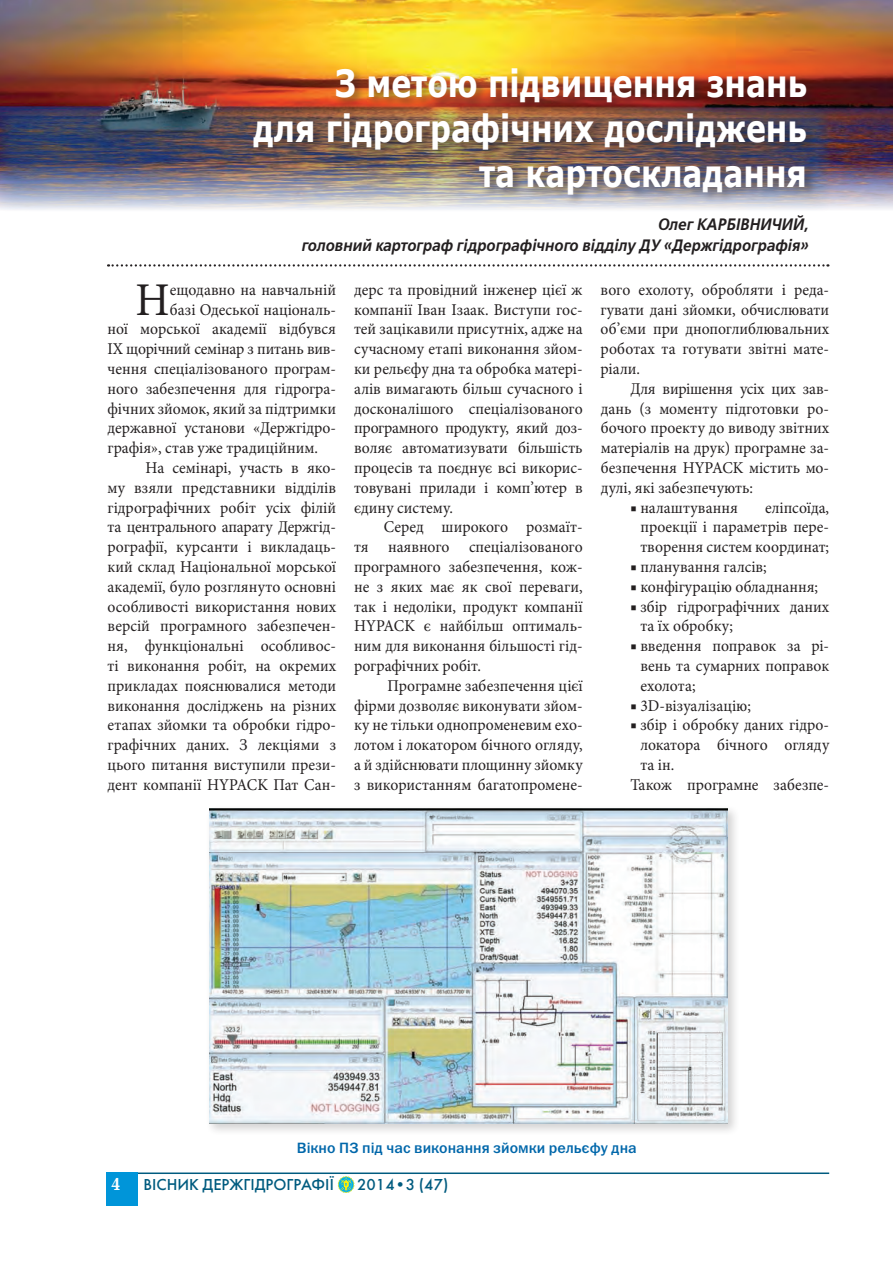
<style>
.page{position:relative;width:893px;height:1263px;background:#fff}
.page>*{position:absolute;margin:0;border:0;box-sizing:border-box;transform-origin:0 0}
.основной_текст{font:46.95px "Minion Pro";color:#231f20;scale:.95 1}
.t1{font:700 37.5px/45px "Verdana";color:#fff;text-align:right;scale:.8 1}
.t2{font:700 18px "Baltica C";color:#fff}
.основной_текст-2{font:16.5px/19.8px "Minion Pro";color:#231f20;text-align:justify;scale:.95 1}
.подзаголовок{font:italic 16.5px "Free Set Demi C";letter-spacing:.01em;color:#231f20;scale:.9 1}
.t3{font:16.5px "Futura Medium C";color:#005b7f}
.подпись_пол_фото2{font:15px "Franklin Gothic Medium C";color:#0067aa}
</style>
<div class="page">
<hr style="left:106px;top:1172px;width:723px;height:2px;background:#005b7f">
<div style="left:106px;top:1172px;width:32px;height:33px;background:#0095d9"></div>
<svg style="left:338px;top:1176px;width:17px;height:17px"></svg>
<img style="left:0;top:0;width:893px;height:209px">
<img style="left:0;top:106px;width:829px;height:104px">
<div style="left:250px;top:65px;width:568px;height:142px;background:#231f20;opacity:.5"></div>
<svg style="left:108px;top:264px;width:720px;height:3px"></svg>
<div style="left:205px;top:804px;width:535px;height:332px;background:#231f20;opacity:.2"></div>
<img style="left:209px;top:808px;width:519px;height:315px">
<p class="t1" style="left:335px;top:60px;width:592px">З метою підвищення знань</p>
<p class="t1" style="left:253px;top:105px;width:694px">для гідрографічних досліджень та картоскладання</p>
<p class="подзаголовок" style="left:658px;top:215px;width:169px">Олег КАРБІВНИЧИЙ,</p>
<p class="подзаголовок" style="left:301px;top:236px;width:564px">головний картограф гідрографічного відділу ДУ «Держгідрографія»</p>
<p class="основной_текст" style="left:136px;top:268px;width:37px">Н</p>
<p class="основной_текст-2" style="left:170px;top:280px;width:177px">ещодавно на навчальній</p>
<p class="основной_текст-2" style="left:170px;top:299px;width:177px">базі Одеської національ-</p>
<p class="основной_текст-2" style="left:108px;top:319px;width:242px">ної морської академії відбувся</p>
<p class="основной_текст-2" style="left:108px;top:339px;width:240px">ІХ щорічний семінар з питань вив-</p>
<p class="основной_текст-2" style="left:108px;top:359px;width:242px">чення спеціалізованого програм-</p>
<p class="основной_текст-2" style="left:108px;top:379px;width:242px">ного забезпечення для гідрогра-</p>
<p class="основной_текст-2" style="left:108px;top:398px;width:242px">фічних зйомок, який за підтримки</p>
<p class="основной_текст-2" style="left:108px;top:418px;width:242px">державної установи «Держгідро-</p>
<p class="основной_текст-2" style="left:108px;top:438px;width:223px">графія», став уже традиційним.</p>
<p class="основной_текст-2" style="left:108px;top:458px;width:242px;text-indent:38px">На семінарі, участь в яко&shy;му взяли представники відділів гідрографічних робіт усіх філій та центрального апарату Держгід&shy;рографії, курсанти і викладаць&shy;кий склад Національної морської академії, було розглянуто основні особливості використання нових версій програмного забезпечен&shy;ня, функціональні особливос&shy;ті виконання робіт, на окремих прикладах пояснювалися методи виконання досліджень на різних етапах зйомки та обробки гідро&shy;графічних даних. З лекціями з цього питання виступили прези&shy;дент компанії HYPACK Пат Сан-</p>
<p class="основной_текст-2" style="left:354px;top:280px;width:242px">дерс та провідний інженер цієї ж компанії Іван Ізаак. Виступи гос&shy;тей зацікавили присутніх, адже на сучасному етапі виконання зйом&shy;ки рельєфу дна та обробка матері&shy;алів вимагають більш сучасного і досконалішого спеціалізованого програмного продукту, який доз&shy;воляє автоматизувати більшість процесів та поєднує всі викорис&shy;товувані прилади і комп’ютер в єдину систему.</p>
<p class="основной_текст-2" style="left:354px;top:517px;width:242px;text-indent:30px">Серед широкого розмаїт&shy;тя наявного спеціалізованого програмного забезпечення, кож&shy;не з яких має як свої переваги, так і недоліки, продукт компанії HYPACK є найбільш оптималь&shy;ним для виконання більшості гід&shy;рографічних робіт.</p>
<p class="основной_текст-2" style="left:354px;top:676px;width:242px;text-indent:33px">Програмне забезпечення цієї фірми дозволяє виконувати зйом&shy;ку не тільки однопроменевим ехо&shy;лотом і локатором бічного огляду, а й здійснювати площинну зйомку з використанням багатопромене-</p>
<p class="основной_текст-2" style="left:601px;top:280px;width:242px">вого ехолоту, обробляти і реда&shy;гувати дані зйомки, обчислювати об’єми при днопоглиблювальних роботах та готувати звітні мате&shy;ріали.</p>
<p class="основной_текст-2" style="left:601px;top:379px;width:242px;text-indent:30px">Для вирішення усіх цих зав&shy;дань (з моменту підготовки ро&shy;бочого проекту до виводу звітних матеріалів на друк) програмне за&shy;безпечення HYPACK містить мо&shy;дулі, які забезпечують:</p>
<p class="основной_текст-2" style="left:630px;top:497px;width:115px">■ налаштування</p>
<p class="основной_текст-2" style="left:640px;top:497px;width:200px;text-indent:125px">еліпсоїда, проекції і параметрів пере&shy;творення систем координат;</p>
<p class="основной_текст-2" style="left:630px;top:557px;width:145px">■ планування галсів;</p>
<p class="основной_текст-2" style="left:630px;top:577px;width:199px">■ конфігурацію обладнання;</p>
<p class="основной_текст-2" style="left:640px;top:596px;width:200px;text-indent:-10px">■ збір гідрографічних даних та їх обробку;</p>
<p class="основной_текст-2" style="left:640px;top:636px;width:200px;text-indent:-10px">■ введення поправок за рі&shy;вень та сумарних поправок ехолота;</p>
<p class="основной_текст-2" style="left:630px;top:695px;width:128px">■ 3D-візуалізацію;</p>
<p class="основной_текст-2" style="left:640px;top:715px;width:200px;text-indent:-10px">■ збір і обробку даних гідро&shy;локатора бічного огляду та ін.</p>
<p class="основной_текст-2" style="left:630px;top:775px;width:211px">Також програмне забезпе-</p>
<p class="подпись_пол_фото2" style="left:297px;top:1139px;width:341px">Вікно ПЗ під час виконання зйомки рельєфу дна</p>
<p class="t2" style="left:111px;top:1175px;width:11px">4</p>
<p class="t3" style="left:143px;top:1175px;width:192px">ВІСНИК ДЕРЖГІДРОГРАФІЇ</p>
<p class="t3" style="left:357px;top:1175px;width:93px">2014•3 (47)</p>
</div>
